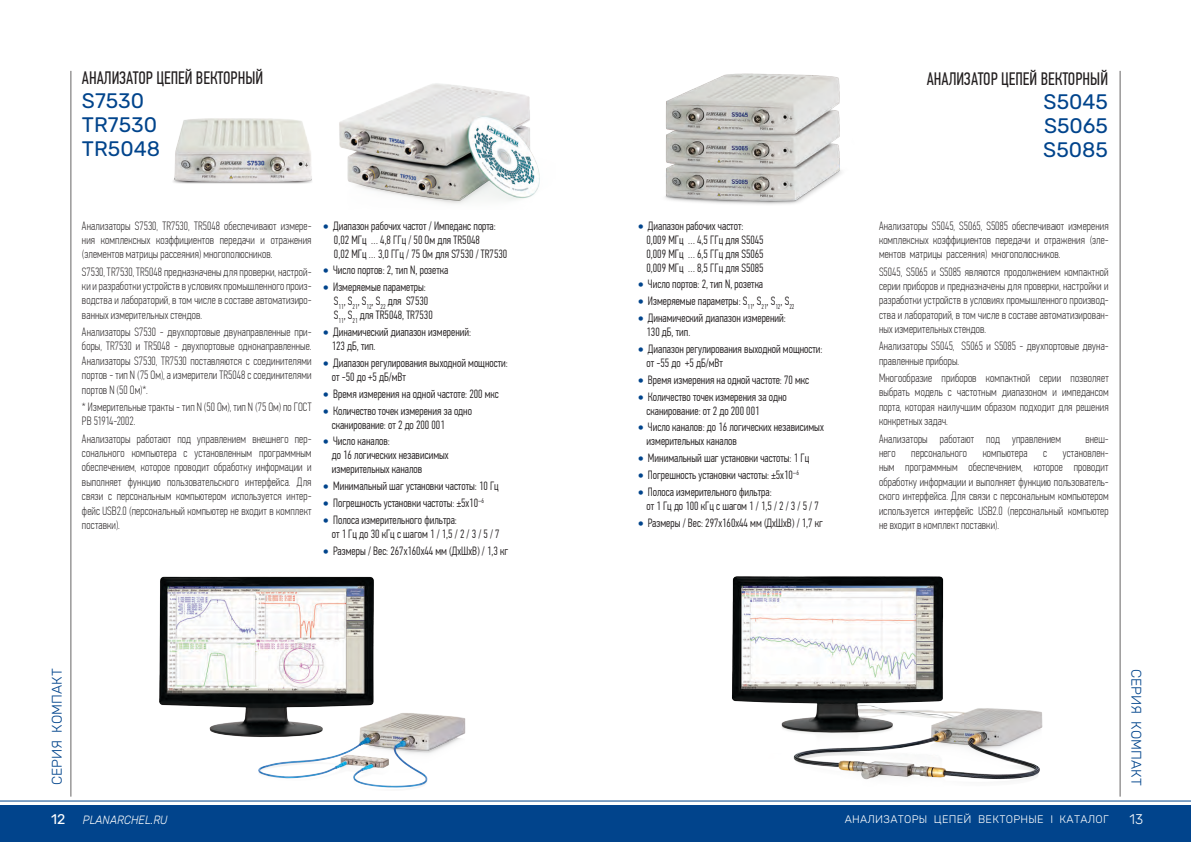
<style>
.page{position:relative;width:1191px;height:842px;background:#fff}
.page>*{position:absolute;margin:0;border:0;box-sizing:border-box;transform-origin:0 0}
.t1{font:21px/24px "Rubik";color:#01448c;text-align:justify}
.t2{font:18px "PF Din Text Comp Pro";color:#231f20}
.t3{font:300 14px "Rubik";color:#01448c}
.t4{font:14px "Rubik";color:#fff}
.t5{font:300 14px "Rubik";color:#fff}
.t6{font:100 12px/14.4px "PF Din Text Comp Pro";letter-spacing:.01em;color:#231f20;text-align:justify}
.t7{font:300 12px/14px "PF Din Text Comp Pro";color:#231f20}
.t8{font:italic 300 12px "Rubik";color:#fff;scale:.9 1}
.t9{font:300 11px "Rubik";letter-spacing:.025em;color:#fff}
.s1{color:#01448c}
</style>
<div class="page">
<hr style="left:0;top:801px;width:1191px;height:1px;background:#01448c">
<hr style="left:71px;top:71px;width:1px;height:726px;background:#231f20">
<hr style="left:1119px;top:71px;width:1px;height:726px;background:#231f20">
<div style="left:0;top:805px;width:1191px;height:37px;background:#01448c"></div>
<img style="left:356px;top:83px;width:184px;height:121px">
<img style="left:173px;top:115px;width:183px;height:69px">
<img style="left:665px;top:73px;width:177px;height:132px">
<img style="left:732px;top:576px;width:311px;height:204px">
<img style="left:159px;top:576px;width:307px;height:212px">
<h2 class="t2" style="left:82px;top:68px;width:9px">АНАЛИЗАТОР</h2>
<h2 class="t2" style="left:156px;top:68px;width:8px">ЦЕПЕЙ</h2>
<h2 class="t2" style="left:196px;top:68px;width:69px">Векторный</h2>
<h1 class="t1" style="left:82px;top:90px;width:80px;text-align:left">S7530<br>TR7530<br>TR5048</h1>
<p class="t6" style="left:82px;top:218px;width:231px">Анализаторы S7530, TR7530, TR5048 обеспечивают измере&shy;ния комплексных коэффициентов передачи и отражения (элементов матрицы рассеяния) многополюсников.</p>
<p class="t6" style="left:82px;top:264px;width:231px">S7530, TR7530, TR5048 предназначены для проверки, настрой&shy;ки и разработки устройств в условиях промышленного произ&shy;водства и лабораторий, в том числе в составе автоматизиро&shy;ванных измерительных стендов.</p>
<p class="t6" style="left:82px;top:325px;width:231px">Анализаторы S7530 - двухпортовые двунаправленные при&shy;боры, TR7530 и TR5048 - двухпортовые однонаправленные.<br>Анализаторы S7530, TR7530 поставляются с соединителями портов - тип N (75 Ом), а измерители TR5048 с соединителями портов N (50 Ом)*.</p>
<p class="t6" style="left:82px;top:399px;width:231px">* Измерительные тракты - тип N (50 Ом), тип N (75 Ом) по ГОСТ<br>РВ 51914-2002.</p>
<p class="t6" style="left:82px;top:431px;width:231px">Анализаторы работают под управлением внешнего пер&shy;сонального компьютера с установленным программным обеспечением, которое проводит обработку информации и выполняет функцию пользовательского интерфейса. Для связи с персональным компьютером используется интер&shy;фейс USB2.0 (персональный компьютер не входит в комплект поставки).</p>
<p class="t7" style="left:334px;top:218px;width:175px;text-indent:-11px"><span class="s1">•</span> Диапазон рабочих частот / Импеданс порта:<br>0,02 МГц … 4,8 ГГц / 50 Ом для TR5048<br>0,02 МГц … 3,0 ГГц / 75 Ом для S7530 / TR7530</p>
<p class="t7" style="left:323px;top:263px;width:127px"><span class="s1">•</span> Число портов: 2, тип N, розетка</p>
<p class="t7" style="left:334px;top:280px;width:100px;text-indent:-11px"><span class="s1">•</span> Измеряемые параметры:<br>S<sub>11</sub>, S<sub>21</sub>, S<sub>12</sub>, S<sub>22</sub> для S7530<br>S<sub>11</sub>, S<sub>21</sub> для TR5048, TR7530</p>
<p class="t7" style="left:332px;top:325px;width:141px;text-indent:-9px"><span class="s1">•</span> Динамический диапазон измерений:<br>123 дБ, тип.</p>
<p class="t7" style="left:332px;top:356px;width:177px;text-indent:-9px"><span class="s1">•</span> Диапазон регулирования выходной мощности: от -50 до +5 дБ/мВт</p>
<p class="t7" style="left:323px;top:387px;width:177px"><span class="s1">•</span> Время измерения на одной частоте: 200 мкс</p>
<p class="t7" style="left:332px;top:403px;width:142px;text-indent:-9px"><span class="s1">•</span> Количество точек измерения за одно сканирование: от 2 до 200 001</p>
<p class="t7" style="left:332px;top:434px;width:118px;text-indent:-9px"><span class="s1">•</span> Число каналов:<br>до 16 логических независимых измерительных каналов</p>
<p class="t7" style="left:323px;top:479px;width:177px"><span class="s1">•</span> Минимальный шаг установки частоты: 10 Гц</p>
<p class="t7" style="left:323px;top:496px;width:162px"><span class="s1">•</span> Погрешность установки частоты: ±5x10<sup>–6</sup></p>
<p class="t7" style="left:332px;top:513px;width:169px;text-indent:-9px"><span class="s1">•</span> Полоса измерительного фильтра:<br>от 1 Гц до 30 кГц с шагом 1 / 1,5 / 2 / 3 / 5 / 7</p>
<p class="t7" style="left:323px;top:544px;width:186px"><span class="s1">•</span> Размеры / Вес: 267x160x44 мм (ДxШxВ) / 1,3 кг</p>
<p class="t7" style="left:646px;top:218px;width:119px;text-indent:-9px"><span class="s1">•</span> Диапазон рабочих частот:<br>0,009 МГц … 4,5 ГГц для S5045<br>0,009 МГц … 6,5 ГГц для S5065<br>0,009 МГц … 8,5 ГГц для S5085</p>
<p class="t7" style="left:638px;top:277px;width:127px"><span class="s1">•</span> Число портов: 2, тип N, розетка</p>
<p class="t7" style="left:638px;top:294px;width:158px"><span class="s1">•</span> Измеряемые параметры: S<sub>11</sub>, S<sub>21</sub>, S<sub>12</sub>, S<sub>22</sub></p>
<p class="t7" style="left:646px;top:311px;width:141px;text-indent:-9px"><span class="s1">•</span> Динамический диапазон измерений:<br>130 дБ, тип.</p>
<p class="t7" style="left:646px;top:342px;width:177px;text-indent:-9px"><span class="s1">•</span> Диапазон регулирования выходной мощности: от -55 до +5 дБ/мВт</p>
<p class="t7" style="left:638px;top:373px;width:173px"><span class="s1">•</span> Время измерения на одной частоте: 70 мкс</p>
<p class="t7" style="left:646px;top:389px;width:142px;text-indent:-9px"><span class="s1">•</span> Количество точек измерения за одно сканирование: от 2 до 200 001</p>
<p class="t7" style="left:646px;top:420px;width:179px;text-indent:-9px"><span class="s1">•</span> Число каналов: до 16 логических независимых измерительных каналов</p>
<p class="t7" style="left:638px;top:451px;width:173px"><span class="s1">•</span> Минимальный шаг установки частоты: 1 Гц</p>
<p class="t7" style="left:638px;top:468px;width:162px"><span class="s1">•</span> Погрешность установки частоты: ±5x10<sup>–6</sup></p>
<p class="t7" style="left:646px;top:485px;width:174px;text-indent:-9px"><span class="s1">•</span> Полоса измерительного фильтра:<br>от 1 Гц до 100 кГц с шагом 1 / 1,5 / 2 / 3 / 5 / 7</p>
<p class="t7" style="left:638px;top:516px;width:186px"><span class="s1">•</span> Размеры / Вес: 297x160x44 мм (ДxШxВ) / 1,7 кг</p>
<h2 class="t2" style="left:926px;top:69px;width:9px">АНАЛИЗАТОР</h2>
<h2 class="t2" style="left:1001px;top:69px;width:8px">ЦЕПЕЙ</h2>
<h2 class="t2" style="left:1040px;top:69px;width:69px">Векторный</h2>
<h1 class="t1" style="left:1043px;top:90px;width:66px">S5045<br>S5065<br>S5085</h1>
<p class="t6" style="left:879px;top:218px;width:231px">Анализаторы S5045, S5065, S5085 обеспечивают измерения комплексных коэффициентов передачи и отражения (эле&shy;ментов матрицы рассеяния) многополюсников.</p>
<p class="t6" style="left:879px;top:264px;width:231px">S5045, S5065 и S5085 являются продолжением компактной серии приборов и предназначены для проверки, настройки и разработки устройств в условиях промышленного производ&shy;ства и лабораторий, в том числе в составе автоматизирован&shy;ных измерительных стендов.</p>
<p class="t6" style="left:879px;top:339px;width:231px">Анализаторы S5045, S5065 и S5085 - двухпортовые двуна&shy;правленные приборы.</p>
<p class="t6" style="left:879px;top:371px;width:231px">Многообразие приборов компактной серии позволяет выбрать модель с частотным диапазоном и импедансом порта, которая наилучшим образом подходит для решения конкретных задач.</p>
<p class="t6" style="left:879px;top:431px;width:183px">Анализаторы работают под управлением</p>
<p class="t6" style="left:1085px;top:431px;width:25px">внеш-</p>
<p class="t6" style="left:879px;top:445px;width:18px">него</p>
<p class="t6" style="left:911px;top:445px;width:57px">персонального</p>
<p class="t6" style="left:982px;top:445px;width:46px">компьютера</p>
<p class="t6" style="left:1043px;top:445px;width:5px">с</p>
<p class="t6" style="left:879px;top:445px;width:231px;text-indent:184px">установлен&shy;ным программным обеспечением, которое проводит обработку информации и выполняет функцию пользователь&shy;ского интерфейса. Для связи с персональным компьютером используется интерфейс USB2.0 (персональный компьютер не входит в комплект поставки).</p>
<p class="t3" style="left:49px;top:785px;width:118px;rotate:-90deg">сери я КОМПАКТ</p>
<p class="t3" style="left:1144px;top:669px;width:118px;rotate:90deg">сери я КОМПАКТ</p>
<p class="t4" style="left:51px;top:811px;width:16px">12</p>
<p class="t8" style="left:83px;top:813px;width:96px">PLANARCHEL.RU</p>
<p class="t9" style="left:844px;top:813px;width:223px">АНАЛИЗАТОРЫ ЦЕПЕЙ ВЕКТОРНЫЕ I катало</p>
<p class="t9" style="left:1103px;top:813px;width:7px">г</p>
<p class="t5" style="left:1129px;top:811px;width:15px">13</p>
</div>
